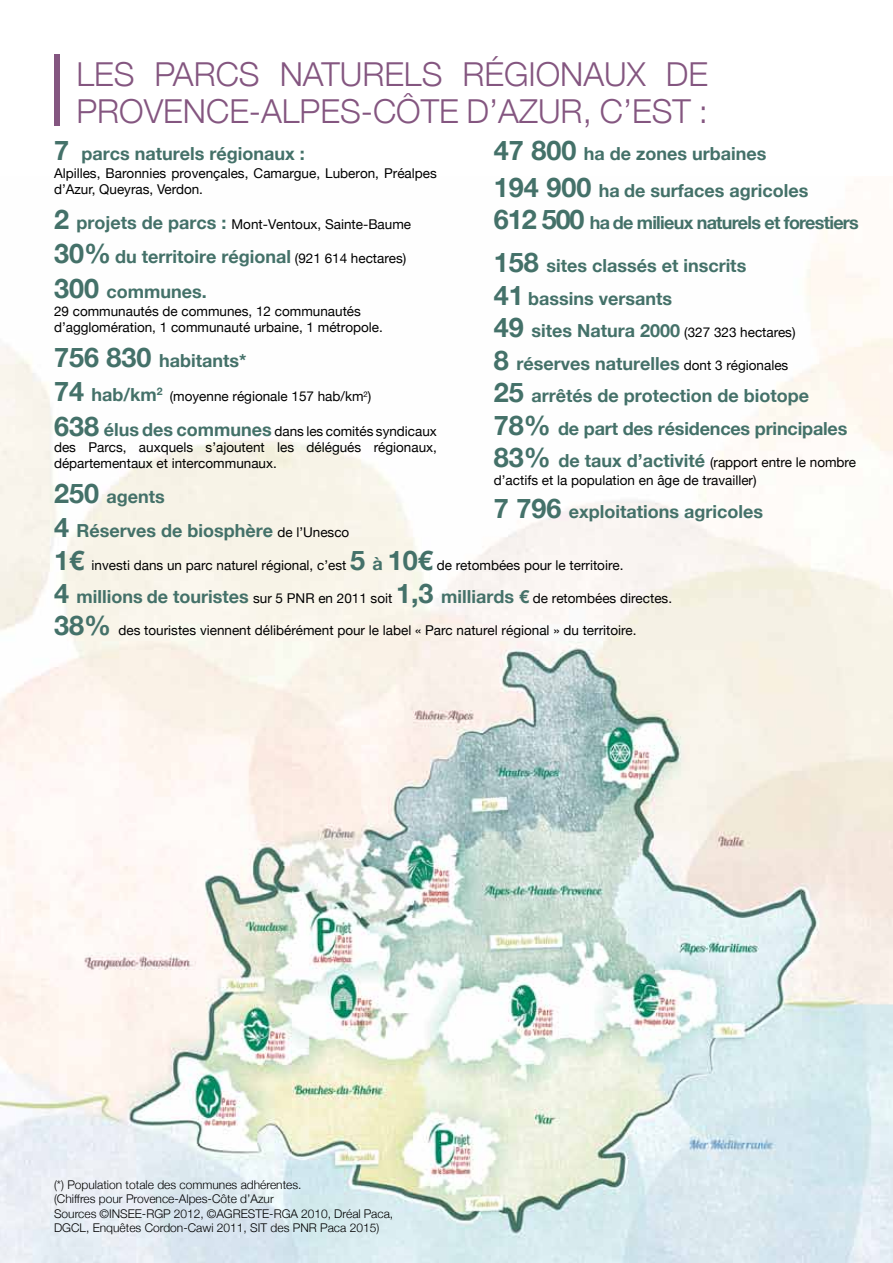
<style>
.page{position:relative;width:893px;height:1263px;background:#fff}
.page>*{position:absolute;margin:0;border:0;box-sizing:border-box;transform-origin:0 0}
.t1{font:300 33px "Helvetica Neue";color:#845680}
.t2{font:700 18px/34.5px "Helvetica Neue";color:#447169}
.t3{font:700 18px "Helvetica Neue";letter-spacing:-.04em;color:#447169}
.t4{font:13.5px/16.2px "Helvetica Neue";color:#000}
.t5{font:300 12px/14.4px "Helvetica Neue";color:#000}
.s1{font-size:27px}
.s2{font-weight:700;font-size:27px;color:#447169}
.s3{font-weight:700;font-size:18px;color:#447169}
.s4{font-weight:400;font-size:13.5px;color:#000}
</style>
<div class="page">
<img style="left:0;top:226px;width:893px;height:1037px">
<div style="left:54px;top:54px;width:5px;height:71px;background:#845680"></div>
<h1 class="t1" style="left:77px;top:54px;width:38px">Les</h1>
<h1 class="t1" style="left:155px;top:54px;width:41px">Parcs</h1>
<h1 class="t1" style="left:280px;top:54px;width:21px">naturels</h1>
<h1 class="t1" style="left:462px;top:54px;width:22px">régionaux</h1>
<h1 class="t1" style="left:666px;top:54px;width:21px">de</h1>
<h1 class="t1" style="left:76px;top:91px;width:44px">Provence</h1>
<h1 class="t1" style="left:249px;top:91px;width:53px">-Alpes</h1>
<h1 class="t1" style="left:361px;top:91px;width:57px">-Côte</h1>
<h1 class="t1" style="left:466px;top:91px;width:75px">d’Azur</h1>
<h1 class="t1" style="left:583px;top:91px;width:65px">, c’est</h1>
<h1 class="t1" style="left:699px;top:91px;width:11px">:</h1>
<h2 class="t2" style="left:54px;top:136px;width:252px"><span class="s1">7</span> parcs naturels régionaux :</h2>
<p class="t4" style="left:54px;top:165px;width:384px">Alpilles, Baronnies provençales, Camargue, Luberon, Préalpes d’Azur, Queyras, Verdon.</p>
<p class="t4" style="left:54px;top:216px;width:359px"><span class="s2">2</span> <span class="s3">projets de parcs :</span> Mont-Ventoux, Sainte-Baume</p>
<h2 class="t2" style="left:54px;top:239px;width:354px"><span class="s1">30%</span> du territoire régional <span class="s4">(921 614 hectares)<br></span><span class="s1">300</span> communes.</h2>
<p class="t4" style="left:54px;top:303px;width:330px">29 communautés de communes, 12 communautés d’agglomération, 1 communauté urbaine, 1 métropole.</p>
<h2 class="t2" style="left:54px;top:343px;width:194px"><span class="s1">756 830</span> habitants*</h2>
<p class="t4" style="left:54px;top:388px;width:319px"><span class="s2">74</span> <span class="s3">hab/km</span><sup>2</sup> (moyenne régionale 157 hab/km<sup>2</sup>)</p>
<p class="t4" style="left:54px;top:423px;width:384px;text-align:justify"><span class="s2">638</span> <span class="s3">élus des communes</span> dans les comités syndicaux des Parcs, auxquels s’ajoutent les délégués régionaux, départementaux et intercommunaux.</p>
<h2 class="t2" style="left:54px;top:479px;width:297px"><span class="s1">250</span> agents<br><span class="s1">4</span> Réserves de biosphère <span class="s4">de l’Unesco</span></h2>
<h2 class="t2" style="left:494px;top:135px;width:316px;line-height:36.6px"><span class="s1">47 800</span> ha de zones urbaines<br><span class="s1">194 900</span> ha de surfaces agricoles</h2>
<h2 class="t3" style="left:494px;top:212px;width:367px"><span class="s1">612 500</span> ha de milieux naturels et forestiers</h2>
<h2 class="t2" style="left:494px;top:249px;width:254px;line-height:32.4px"><span class="s1">158</span> sites classés et inscrits<br><span class="s1">41</span> bassins versants</h2>
<p class="t4" style="left:494px;top:324px;width:303px"><span class="s2">49</span> <span class="s3">sites Natura 2000</span> (327 323 hectares)</p>
<h2 class="t2" style="left:494px;top:346px;width:355px;line-height:32.7px"><span class="s1">8</span> réserves naturelles <span class="s4">dont 3 régionales<br></span><span class="s1">25</span> arrêtés de protection de biotope<br><span class="s1">78%</span> de part des résidences principales</h2>
<p class="t4" style="left:494px;top:453px;width:364px;line-height:18px"><span class="s2">83%</span> <span class="s3">de taux d’activité</span> (rapport entre le nombre d’actifs et la population en âge de travailler)</p>
<h2 class="t2" style="left:494px;top:494px;width:271px"><span class="s1">7 796</span> exploitations agricoles</h2>
<p class="t4" style="left:54px;top:557px;width:571px"><span class="s2">1€</span> investi dans un parc naturel régional, c’est <span class="s2">5</span> <span class="s3">à</span> <span class="s2">10€</span> de retombées pour le territoire.</p>
<p class="t4" style="left:54px;top:590px;width:620px"><span class="s2">4</span> <span class="s3">millions de touristes</span> sur 5 PNR en 2011 soit <span class="s2">1,3</span> <span class="s3">milliards €</span> de retombées directes.</p>
<p class="t4" style="left:54px;top:622px;width:584px"><span class="s2">38%</span> des touristes viennent délibérément pour le label « Parc naturel régional » du territoire.</p>
<p class="t5" style="left:54px;top:1177px;width:341px">(*) Population totale des communes adhérentes.<br>(Chiffres pour Provence-Alpes-Côte d’Azur<br>Sources ©INSEE-RGP 2012, ©AGRESTE-RGA 2010, Dréal Paca, DGCL, Enquêtes Cordon-Cawi 2011, SIT des PNR Paca 2015)</p>
</div>
